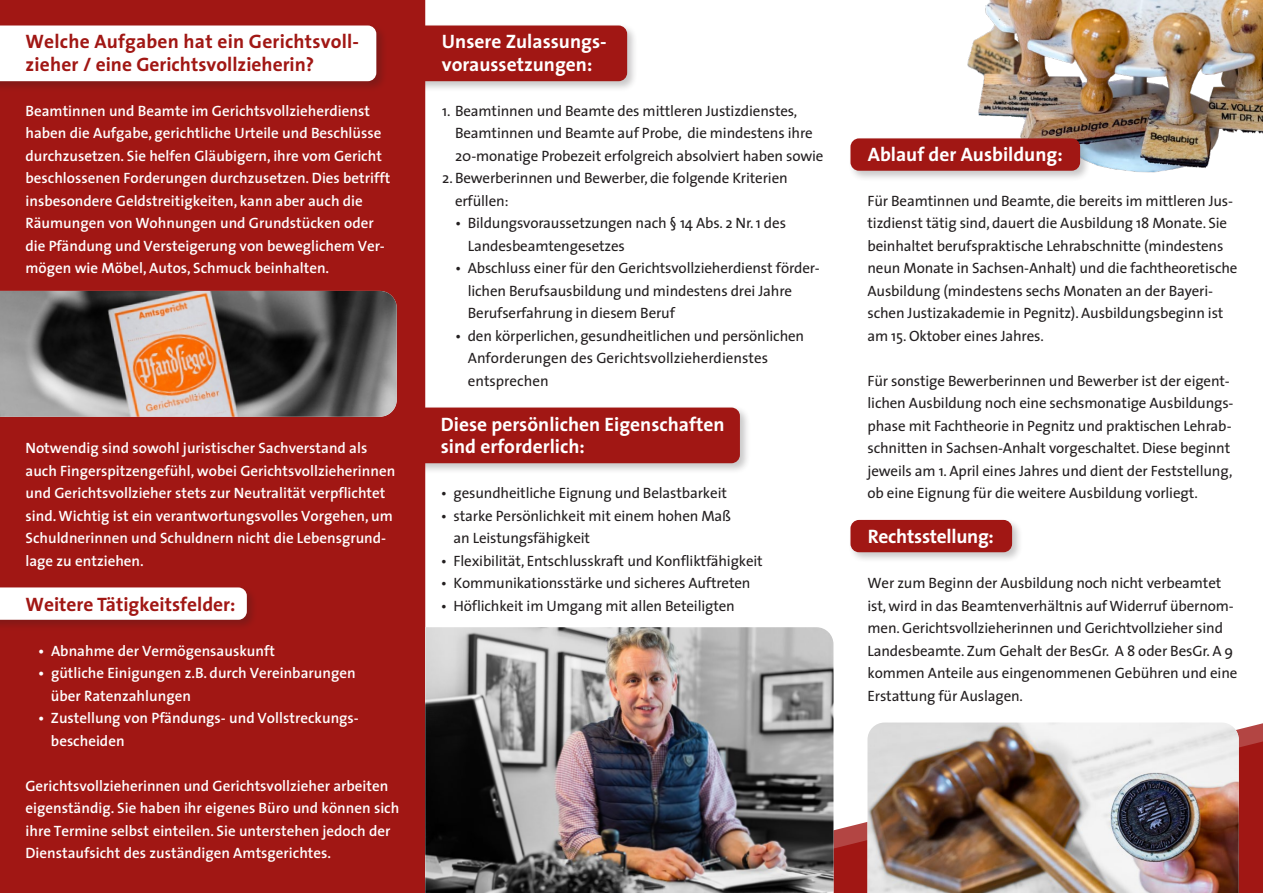
<style>
.page{position:relative;width:1263px;height:893px;background:#fff}
.page>*{position:absolute;margin:0;border:0;box-sizing:border-box;transform-origin:0 0}
.t1{font:700 19.5px/22.5px "The Sans";color:#fff}
.t2{font:700 19.5px/22.5px "The Sans";color:#a11714}
.t3{font:15px/22.5px "The Sans";letter-spacing:-.01em;color:#231f20}
.t4{font:600 15px/22.5px "The Sans";color:#fff}
</style>
<div class="page">
<svg style="left:833px;top:741px;width:430px;height:152px;fill:#a11714"></svg>
<div style="left:395px;top:23px;width:243px;height:69px;background:#231f20;opacity:.25"></div>
<div style="left:398px;top:26px;width:229px;height:55px;background:#a11714;border-radius:9px"></div>
<div style="left:412px;top:405px;width:339px;height:69px;background:#231f20;opacity:.25"></div>
<div style="left:414px;top:408px;width:326px;height:55px;background:#a11714;border-radius:9px"></div>
<div style="left:0;top:0;width:425px;height:893px;background:#a11714"></div>
<div style="left:0;top:23px;width:387px;height:69px;background:#231f20;opacity:.25"></div>
<svg style="left:0;top:26px;width:376px;height:55px"></svg>
<div style="left:848px;top:517px;width:175px;height:46px;background:#231f20;opacity:.25"></div>
<div style="left:850px;top:520px;width:162px;height:32px;background:#a11714;border-radius:9px"></div>
<div style="left:0;top:585px;width:258px;height:46px;background:#231f20;opacity:.25"></div>
<svg style="left:0;top:587px;width:247px;height:33px"></svg>
<img style="left:967px;top:0;width:296px;height:173px">
<img style="left:425px;top:627px;width:408px;height:266px">
<div style="left:848px;top:136px;width:243px;height:46px;background:#231f20;opacity:.25"></div>
<div style="left:850px;top:138px;width:230px;height:33px;background:#a11714;border-radius:9px"></div>
<img style="left:867px;top:722px;width:372px;height:171px">
<img style="left:0;top:291px;width:397px;height:126px">
<h1 class="t2" style="left:26px;top:30px;width:335px">Welche Aufgaben hat ein Gerichtsvoll&shy;zieher / eine Gerichtsvollzieherin?</h1>
<p class="t4" style="left:26px;top:99px;width:366px">Beamtinnen und Beamte im Gerichtsvollzieherdienst haben die Aufgabe, gerichtliche Urteile und Beschlüsse durchzusetzen. Sie helfen Gläubigern, ihre vom Gericht beschlossenen Forderungen durchzusetzen. Dies betrifft insbesondere Geldstreitigkeiten, kann aber auch die Räumungen von Wohnungen und Grundstücken oder die Pfändung und Versteigerung von beweglichem Ver&shy;mögen wie Möbel, Autos, Schmuck beinhalten.</p>
<p class="t4" style="left:26px;top:436px;width:371px">Notwendig sind sowohl juristischer Sachverstand als auch Fingerspitzengefühl, wobei Gerichtsvollzieherinnen und Gerichtsvollzieher stets zur Neutralität verpflichtet sind. Wichtig ist ein verantwortungsvolles Vorgehen, um Schuldnerinnen und Schuldnern nicht die Lebensgrund&shy;lage zu entziehen.</p>
<h1 class="t2" style="left:26px;top:592px;width:211px">Weitere Tätigkeitsfelder:</h1>
<p class="t4" style="left:38px;top:639px;width:238px">• Abnahme der Vermögensauskunft</p>
<p class="t4" style="left:51px;top:661px;width:306px;text-indent:-13px">• gütliche Einigungen z.B. durch Vereinbarungen über Ratenzahlungen</p>
<p class="t4" style="left:51px;top:706px;width:309px;text-indent:-13px">• Zustellung von Pfändungs- und Vollstreckungs&shy;bescheiden</p>
<p class="t4" style="left:25px;top:774px;width:375px">Gerichtsvollzieherinnen und Gerichtsvollzieher arbeiten eigenständig. Sie haben ihr eigenes Büro und können sich ihre Termine selbst einteilen. Sie unterstehen jedoch der Dienstaufsicht des zuständigen Amtsgerichtes.</p>
<h1 class="t1" style="left:442px;top:30px;width:166px">Unsere Zulassungs&shy;voraussetzungen:</h1>
<p class="t3" style="left:455px;top:99px;width:370px;text-indent:-13px">1. Beamtinnen und Beamte des mittleren Justizdienstes,<br>Beamtinnen und Beamte auf Probe, die mindestens ihre<br>20-monatige Probezeit erfolgreich absolviert haben sowie</p>
<p class="t3" style="left:455px;top:166px;width:334px;text-indent:-13px">2. Bewerberinnen und Bewerber, die folgende Kriterien erfüllen:</p>
<p class="t3" style="left:468px;top:211px;width:320px;text-indent:-13px">• Bildungsvoraussetzungen nach § 14 Abs. 2 Nr. 1 des<br>Landesbeamtengesetzes</p>
<p class="t3" style="left:468px;top:256px;width:353px;text-indent:-13px">• Abschluss einer für den Gerichtsvollzieherdienst förder&shy;lichen Berufsausbildung und mindestens drei Jahre<br>Berufserfahrung in diesem Beruf</p>
<p class="t3" style="left:468px;top:324px;width:338px;text-indent:-13px">• den körperlichen, gesundheitlichen und persönlichen<br>Anforderungen des Gerichtsvollzieherdienstes entsprechen</p>
<h1 class="t1" style="left:441px;top:412px;width:285px">Diese persönlichen Eigenschaften sind erforderlich:</h1>
<p class="t3" style="left:441px;top:481px;width:288px">• gesundheitliche Eignung und Belastbarkeit</p>
<p class="t3" style="left:454px;top:504px;width:279px;text-indent:-13px">• starke Persönlichkeit mit einem hohen Maß an Leistungsfähigkeit</p>
<p class="t3" style="left:441px;top:549px;width:324px">• Flexibilität, Entschlusskraft und Konfliktfähigkeit</p>
<p class="t3" style="left:441px;top:571px;width:311px">• Kommunikationsstärke und sicheres Auftreten</p>
<p class="t3" style="left:441px;top:594px;width:296px">• Höflichkeit im Umgang mit allen Beteiligten</p>
<h1 class="t1" style="left:868px;top:142px;width:196px">Ablauf der Ausbildung:</h1>
<p class="t3" style="left:867px;top:189px;width:371px">Für Beamtinnen und Beamte, die bereits im mittleren Jus&shy;tizdienst tätig sind, dauert die Ausbildung 18 Monate. Sie beinhaltet berufspraktische Lehrabschnitte (mindestens neun Monate in Sachsen-Anhalt) und die fachtheoretische Ausbildung (mindestens sechs Monaten an der Bayeri&shy;schen Justizakademie in Pegnitz). Ausbildungsbeginn ist am 15. Oktober eines Jahres.</p>
<p class="t3" style="left:867px;top:369px;width:368px">Für sonstige Bewerberinnen und Bewerber ist der eigent&shy;lichen Ausbildung noch eine sechsmonatige Ausbildungs&shy;phase mit Fachtheorie in Pegnitz und praktischen Lehrab&shy;schnitten in Sachsen-Anhalt vorgeschaltet. Diese beginnt jeweils am 1. April eines Jahres und dient der Feststellung, ob eine Eignung für die weitere Ausbildung vorliegt.</p>
<h1 class="t1" style="left:868px;top:525px;width:128px">Rechtsstellung:</h1>
<p class="t3" style="left:867px;top:571px;width:371px">Wer zum Beginn der Ausbildung noch nicht verbeamtet ist, wird in das Beamtenverhältnis auf Widerruf übernom&shy;men. Gerichtsvollzieherinnen und Gerichtvollzieher sind Landesbeamte. Zum Gehalt der BesGr. A 8 oder BesGr. A 9 kommen Anteile aus eingenommenen Gebühren und eine Erstattung für Auslagen.</p>
</div>
